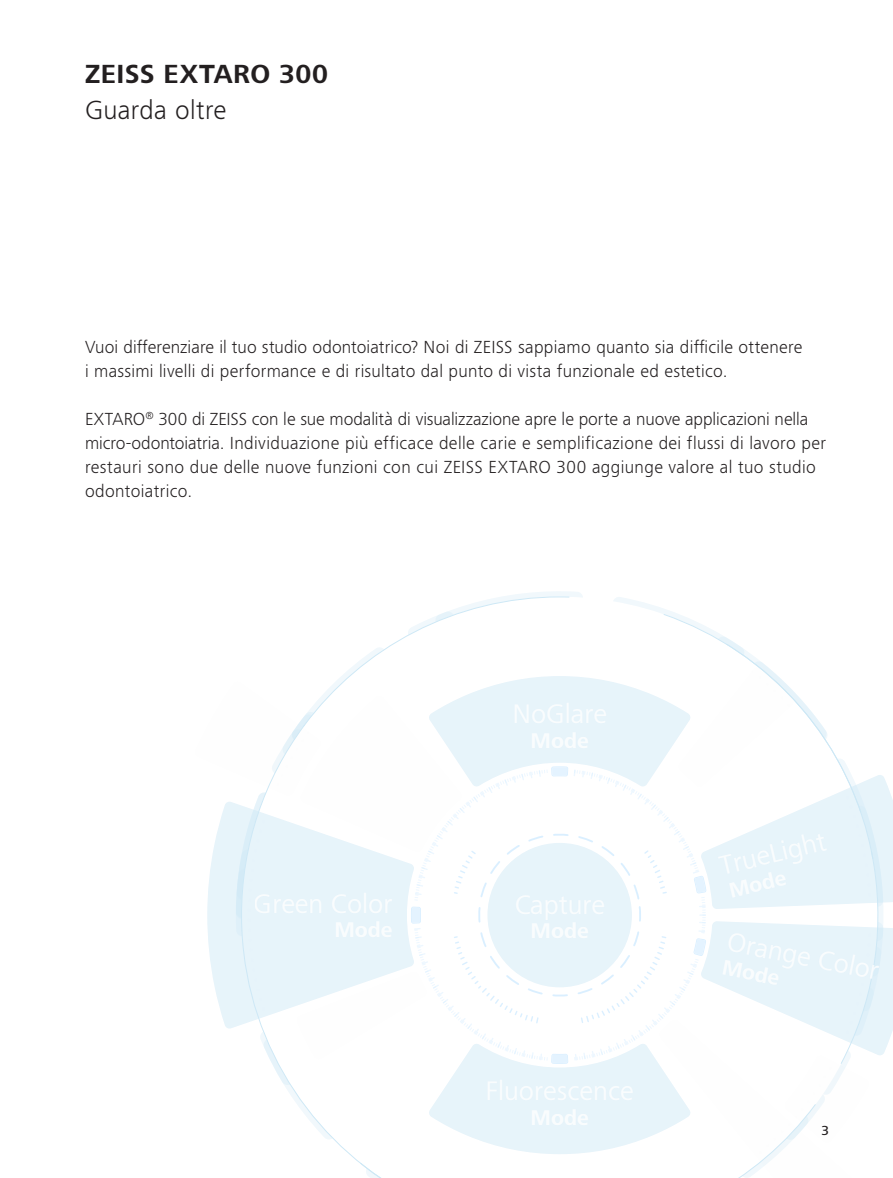
<style>
.page{position:relative;width:893px;height:1178px;background:#fff}
.page>*{position:absolute;margin:0;border:0;box-sizing:border-box;transform-origin:0 0}
.t1{font:700 27px "ZEISS Frutiger Next W1 G";letter-spacing:.02em;color:#231f20}
.t2{font:300 27px "ZEISS Frutiger Next W1 G";letter-spacing:.01em;color:#231f20}
.t3{font:300 18px/24px "ZEISS Frutiger Next W1 G";letter-spacing:.015em;color:#231f20}
.t4{font:500 13.5px "ZEISS Frutiger Next W1 G";color:#231f20}
</style>
<div class="page">
<svg style="left:207px;top:591px;width:686px;height:587px"></svg>
<h1 class="t1" style="left:85px;top:55px;width:245px">ZEISS EXTARO 300</h1>
<h1 class="t2" style="left:85px;top:92px;width:143px">Guarda oltre</h1>
<p class="t3" style="left:85px;top:334px;width:719px">Vuoi differenziare il tuo studio odontoiatrico? Noi di ZEISS sappiamo quanto sia difficile ottenere i massimi livelli di performance e di risultato dal punto di vista funzionale ed estetico.</p>
<p class="t3" style="left:85px;top:406px;width:742px">EXTARO<sup>®</sup> 300 di ZEISS con le sue modalità di visualizzazione apre le porte a nuove applicazioni nella micro-odontoiatria. Individuazione più efficace delle carie e semplificazione dei flussi di lavoro per restauri sono due delle nuove funzioni con cui ZEISS EXTARO 300 aggiunge valore al tuo studio odontoiatrico.</p>
<p class="t4" style="left:822px;top:1121px;width:9px">3</p>
</div>
